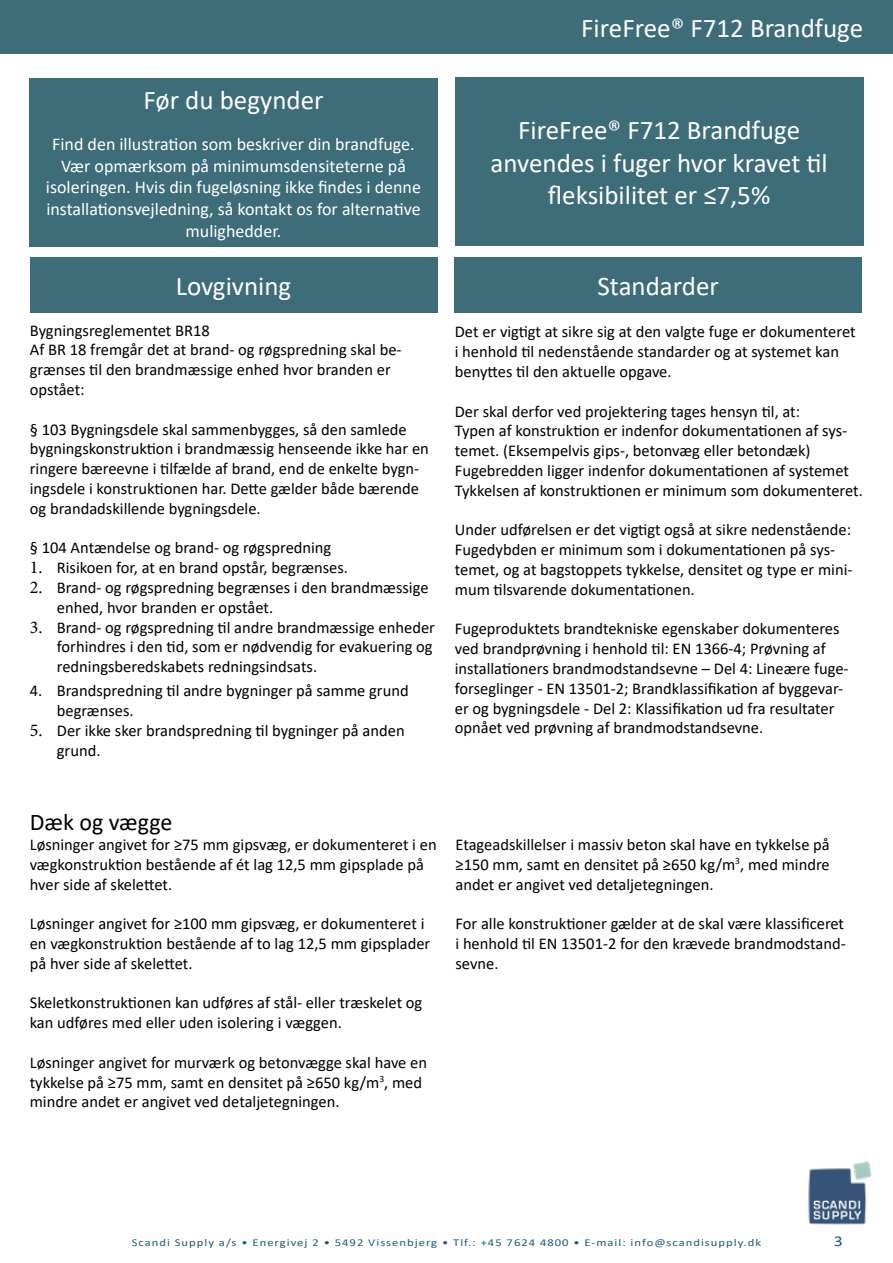
<style>
.page{position:relative;width:893px;height:1263px;background:#fff}
.page>*{position:absolute;margin:0;border:0;box-sizing:border-box;transform-origin:0 0}
.t1{font:27px/32.4px "Calibri";color:#fff;text-align:center}
.t2{font:24px "Calibri";color:#000}
.t3{font:18px/21.6px "Calibri";color:#fff;text-align:center}
.t4{font:16.5px/19.8px "Calibri";color:#000}
.t5{font:15px "Calibri";color:#1e5a7d;scale:1.2 1}
.t6{font:10.5px "Calibri";letter-spacing:.08em;color:#1e5a7d;scale:1.2 1}
.s1{font-family:"Minion Pro";font-size:18px}
</style>
<div class="page">
<div style="left:0;top:0;width:893px;height:54px;background:#3d6d79"></div>
<img style="left:808px;top:1161px;width:64px;height:64px">
<div style="left:29px;top:78px;width:409px;height:169px;background:#3d6d79"></div>
<div style="left:455px;top:77px;width:408px;height:169px;background:#3d6d79"></div>
<div style="left:30px;top:257px;width:407px;height:56px;background:#3d6d79"></div>
<div style="left:455px;top:257px;width:407px;height:56px;background:#3d6d79"></div>
<h1 class="t1" style="left:143px;top:83px;width:182px">Før du begynder</h1>
<p class="t3" style="left:46px;top:133px;width:377px">Find den illustration som beskriver din brandfuge.<br>Vær opmærksom på minimumsdensiteterne på isoleringen. Hvis din fugeløsning ikke findes i denne installationsvejledning, så kontakt os for alternative mulighedder.</p>
<h1 class="t1" style="left:581px;top:11px;width:283px">FireFree® F712 Brandfuge</h1>
<h1 class="t1" style="left:490px;top:113px;width:339px">FireFree® F712 Brandfuge anvendes i fuger hvor kravet til fleksibilitet er ≤7,5%</h1>
<h1 class="t1" style="left:176px;top:269px;width:117px">Lovgivning</h1>
<h1 class="t1" style="left:598px;top:269px;width:123px">Standarder</h1>
<p class="t4" style="left:30px;top:320px;width:373px">Bygningsreglementet BR18<br>Af BR 18 fremgår det at brand- og røgspredning skal be&shy;grænses til den brandmæssige enhed hvor branden er opstået:</p>
<p class="t4" style="left:30px;top:419px;width:401px">§ 103 Bygningsdele skal sammenbygges, så den samlede bygningskonstruktion i brandmæssig henseende ikke har en ringere bæreevne i tilfælde af brand, end de enkelte bygn&shy;ingsdele i konstruktionen har. Dette gælder både bærende og brandadskillende bygningsdele.</p>
<p class="t4" style="left:30px;top:538px;width:303px">§ 104 Antændelse og brand- og røgspredning</p>
<p class="t4" style="left:30px;top:557px;width:320px"><span class="s1">1.</span> Risikoen for, at en brand opstår, begrænses.</p>
<p class="t4" style="left:57px;top:577px;width:373px;text-indent:-27px"><span class="s1">2.</span> Brand- og røgspredning begrænses i den brandmæssige enhed, hvor branden er opstået.</p>
<p class="t4" style="left:57px;top:617px;width:380px;text-indent:-27px"><span class="s1">3.</span> Brand- og røgspredning til andre brandmæssige enheder forhindres i den tid, som er nødvendig for evakuering og redningsberedskabets redningsindsats.</p>
<p class="t4" style="left:57px;top:680px;width:353px;text-indent:-27px">4. Brandspredning til andre bygninger på samme grund begrænses.</p>
<p class="t4" style="left:57px;top:720px;width:349px;text-indent:-27px"><span class="s1">5.</span> Der ikke sker brandspredning til bygninger på anden grund.</p>
<p class="t4" style="left:455px;top:322px;width:402px">Det er vigtigt at sikre sig at den valgte fuge er dokumenteret i henhold til nedenstående standarder og at systemet kan benyttes til den aktuelle opgave.</p>
<p class="t4" style="left:455px;top:401px;width:410px">Der skal derfor ved projektering tages hensyn til, at:<br>Typen af konstruktion er indenfor dokumentationen af sys&shy;temet. (Eksempelvis gips-, betonvæg eller betondæk)<br>Fugebredden ligger indenfor dokumentationen af systemet Tykkelsen af konstruktionen er minimum som dokumenteret.</p>
<p class="t4" style="left:455px;top:520px;width:399px">Under udførelsen er det vigtigt også at sikre nedenstående:<br>Fugedybden er minimum som i dokumentationen på sys&shy;temet, og at bagstoppets tykkelse, densitet og type er mini&shy;mum tilsvarende dokumentationen.</p>
<p class="t4" style="left:455px;top:619px;width:395px">Fugeproduktets brandtekniske egenskaber dokumenteres ved brandprøvning i henhold til: EN 1366-4; Prøvning af installationers brandmodstandsevne – Del 4: Lineære fuge&shy;forseglinger - EN 13501-2; Brandklassifikation af byggevar&shy;er og bygningsdele - Del 2: Klassifikation ud fra resultater opnået ved prøvning af brandmodstandsevne.</p>
<h2 class="t2" style="left:30px;top:806px;width:144px">Dæk og vægge</h2>
<p class="t4" style="left:30px;top:834px;width:408px">Løsninger angivet for ≥75 mm gipsvæg, er dokumenteret i en vægkonstruktion bestående af ét lag 12,5 mm gipsplade på hver side af skelettet.</p>
<p class="t4" style="left:30px;top:913px;width:402px">Løsninger angivet for ≥100 mm gipsvæg, er dokumenteret i en vægkonstruktion bestående af to lag 12,5 mm gipsplader på hver side af skelettet.</p>
<p class="t4" style="left:30px;top:993px;width:394px">Skeletkonstruktionen kan udføres af stål- eller træskelet og kan udføres med eller uden isolering i væggen.</p>
<p class="t4" style="left:30px;top:1052px;width:399px">Løsninger angivet for murværk og betonvægge skal have en tykkelse på ≥75 mm, samt en densitet på ≥650 kg/m<sup>3</sup>, med mindre andet er angivet ved detaljetegningen.</p>
<p class="t4" style="left:455px;top:834px;width:376px;text-align:justify">Etageadskillelser i massiv beton skal have en tykkelse på ≥150 mm, samt en densitet på ≥650 kg/m<sup>3</sup>, med mindre andet er angivet ved detaljetegningen.</p>
<p class="t4" style="left:455px;top:913px;width:392px;text-align:justify">For alle konstruktioner gælder at de skal være klassificeret i henhold til EN 13501-2 for den krævede brandmodstand&shy;sevne.</p>
<p class="t6" style="left:132px;top:1235px;width:526px">Scandi Supply a/s • Energivej 2 • 5492 Vissenbjerg • Tlf.: +45 7624 4800 • E-mail: info@scandisupply.dk</p>
<p class="t5" style="left:834px;top:1230px;width:9px">3</p>
</div>
